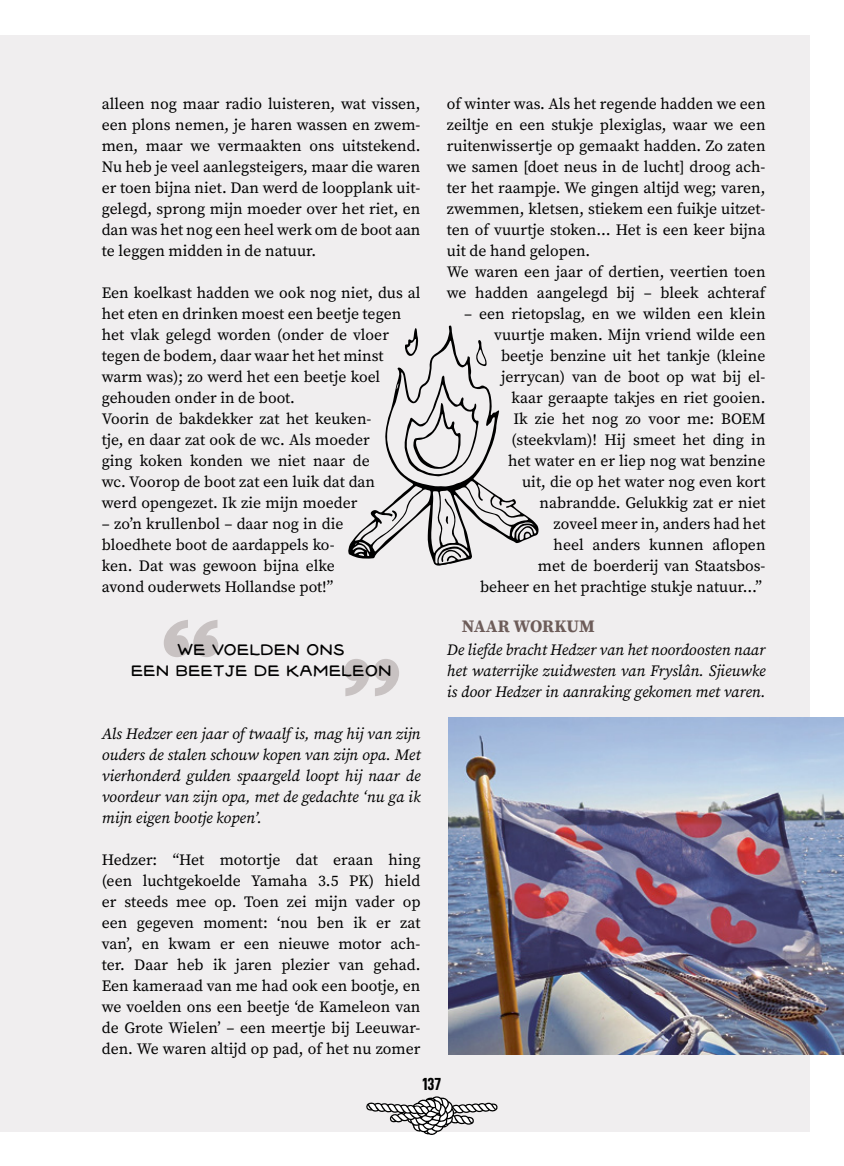
<style>
.page{position:relative;width:844px;height:1166px;background:#fff}
.page>*{position:absolute;margin:0;border:0;box-sizing:border-box;transform-origin:0 0}
.t1{font:700 expanded 126px "Clarendon URW";color:#c8c2c2}
.tussenkopje{font:17.5px "Source Serif Variable";letter-spacing:-.005em;color:#6d5c59}
.t2{font:17.5px "D DIN Condensed Bold";color:#000}
.Body{font:15.75px/21px "Source Serif Variable";color:#000}
.Body-2{font:italic 15.75px/21px "Source Serif Variable";color:#000;text-align:justify}
.t3{font:15.75px/21px "Sailors Diary Sans";color:#000;text-align:center}
</style>
<div class="page">
<div style="left:0;top:35px;width:809px;height:1096px;background:#f0eeef"></div>
<svg style="left:365px;top:1096px;width:133px;height:39px"></svg>
<img style="left:448px;top:718px;width:395px;height:336px">
<svg style="left:348px;top:325px;width:190px;height:241px"></svg>
<svg style="left:404px;top:328px;width:14px;height:28px"></svg>
<svg style="left:476px;top:340px;width:10px;height:26px"></svg>
<svg style="left:445px;top:516px;width:3px;height:8px"></svg>
<svg style="left:392px;top:510px;width:5px;height:11px"></svg>
<svg style="left:441px;top:549px;width:20px;height:13px"></svg>
<svg style="left:404px;top:376px;width:74px;height:100px"></svg>
<p class="Body" style="left:102px;top:93px;width:320px;text-align:justify">alleen nog maar radio luisteren, wat vissen, een plons nemen, je haren wassen en zwem&shy;men, maar we vermaakten ons uitstekend.<br>Nu heb je veel aanlegsteigers, maar die waren er toen bijna niet. Dan werd de loopplank uit&shy;gelegd, sprong mijn moeder over het riet, en dan was het nog een heel werk om de boot aan te leggen midden in de natuur.</p>
<p class="Body" style="left:102px;top:282px;width:320px">Een koelkast hadden we ook nog niet, dus al het eten en drinken moest een beetje tegen het vlak gelegd worden (onder de vloer tegen de bodem, daar waar het het minst warm was); zo werd het een beetje koel gehouden onder in de boot.</p>
<p class="Body" style="left:102px;top:408px;width:275px">Voorin de bakdekker zat het keuken&shy;tje, en daar zat ook de wc. Als moeder ging koken konden we niet naar de wc. Voorop de boot zat een luik dat dan werd opengezet. Ik zie mijn moeder</p>
<p class="Body" style="left:102px;top:513px;width:243px">– zo’n krullenbol – daar nog in die bloedhete boot de aardappels ko&shy;ken. Dat was gewoon bijna elke avond ouderwets Hollandse pot!”</p>
<p class="t1" style="left:160px;top:572px;width:65px">“</p>
<p class="t3" style="left:131px;top:639px;width:262px">WE VOELDEN ONS<br>EEN BEETJE DE KAMELEON</p>
<p class="t1" style="left:402px;top:744px;width:65px;rotate:-180deg">“</p>
<p class="Body-2" style="left:102px;top:723px;width:320px">Als Hedzer een jaar of twaalf is, mag hij van zijn ouders de stalen schouw kopen van zijn opa. Met vierhonderd gulden spaargeld loopt hij naar de voordeur van zijn opa, met de gedachte ‘nu ga ik mijn eigen bootje kopen’.</p>
<p class="Body" style="left:102px;top:849px;width:320px;text-align:justify">Hedzer: “Het motortje dat eraan hing (een luchtgekoelde Yamaha 3.5 PK) hield er steeds mee op. Toen zei mijn vader op een gegeven moment: ‘nou ben ik er zat van’, en kwam er een nieuwe motor ach&shy;ter. Daar heb ik jaren plezier van gehad.<br>Een kameraad van me had ook een bootje, en we voelden ons een beetje ‘de Kameleon van de Grote Wielen’ – een meertje bij Leeuwar&shy;den. We waren altijd op pad, of het nu zomer</p>
<p class="Body" style="left:446px;top:93px;width:320px;text-align:justify">of winter was. Als het regende hadden we een zeiltje en een stukje plexiglas, waar we een ruitenwissertje op gemaakt hadden. Zo zaten we samen [doet neus in de lucht] droog ach&shy;ter het raampje. We gingen altijd weg; varen, zwemmen, kletsen, stiekem een fuikje uitzet&shy;ten of vuurtje stoken… Het is een keer bijna uit de hand gelopen.</p>
<p class="Body" style="left:446px;top:261px;width:320px">We waren een jaar of dertien, veertien toen we hadden aangelegd bij – bleek achteraf</p>
<p class="Body" style="left:464px;top:303px;width:303px;text-align:right">– een rietopslag, en we wilden een klein vuurtje maken. Mijn vriend wilde een beetje benzine uit het tankje (kleine jerrycan) van de boot op wat bij el-<br>kaar geraapte takjes en riet gooien.<br>Ik zie het nog zo voor me: BOEM (steekvlam)! Hij smeet het ding in<br>het water en er liep nog wat benzine<br>uit, die op het water nog even kort nabrandde. Gelukkig zat er niet<br>zoveel meer in, anders had het<br>heel anders kunnen aflopen<br>met de boerderij van Staatsbos-<br>beheer en het prachtige stukje natuur…”</p>
<p class="tussenkopje" style="left:461px;top:615px;width:135px">NAAR WORKUM</p>
<p class="Body-2" style="left:446px;top:639px;width:320px">De liefde bracht Hedzer van het noordoosten naar het waterrijke zuidwesten van Fryslân. Sjieuwke is door Hedzer in aanraking gekomen met varen.</p>
<p class="t2" style="left:422px;top:1074px;width:20px">137</p>
</div>
